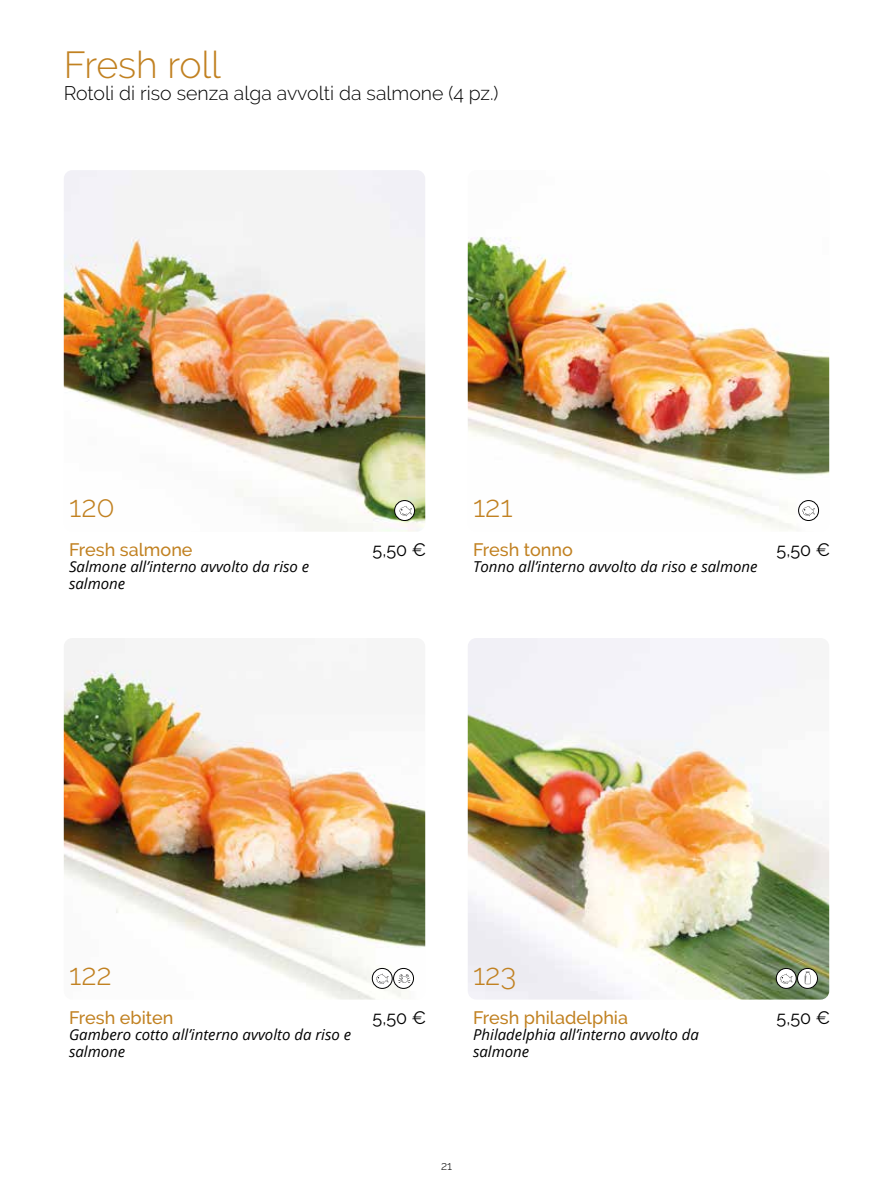
<style>
.page{position:relative;width:893px;height:1191px;background:#fff}
.page>*{position:absolute;margin:0;border:0;box-sizing:border-box;transform-origin:0 0}
.t1{font:300 37.5px "Raleway";color:#c18121}
.t2{font:300 30px "Raleway";color:#c18121}
.t3{font:300 19.5px "Raleway";color:#000}
.t4{font:500 18px "Raleway";color:#c18121}
.t5{font:18px "Raleway";color:#000}
.t6{font:italic 15px/16.5px "Open Sans";color:#000}
.t7{font:300 12px "Raleway";color:#000}
</style>
<div class="page">
<img style="left:64px;top:638px;width:361px;height:361px">
<img style="left:64px;top:170px;width:361px;height:361px">
<img style="left:468px;top:237px;width:361px;height:293px">
<svg style="left:395px;top:500px;width:20px;height:20px"></svg>
<div style="left:394px;top:500px;width:21px;height:21px;border:1px solid #000;border-radius:50%"></div>
<svg style="left:399px;top:506px;width:13px;height:10px"></svg>
<div style="left:394px;top:968px;width:19px;height:20px;background:#fff;border-radius:50%"></div>
<div style="left:393px;top:968px;width:21px;height:20px;border:1px solid #000;border-radius:50%"></div>
<svg style="left:398px;top:974px;width:12px;height:9px"></svg>
<svg style="left:372px;top:968px;width:20px;height:20px"></svg>
<div style="left:372px;top:968px;width:21px;height:20px;border:1px solid #000;border-radius:50%"></div>
<svg style="left:376px;top:973px;width:12px;height:11px"></svg>
<svg style="left:799px;top:500px;width:19px;height:20px"></svg>
<div style="left:798px;top:500px;width:21px;height:21px;border:1px solid #000;border-radius:50%"></div>
<svg style="left:802px;top:506px;width:13px;height:10px"></svg>
<img style="left:468px;top:638px;width:361px;height:361px">
<svg style="left:797px;top:968px;width:20px;height:20px"></svg>
<div style="left:797px;top:968px;width:21px;height:20px;border:1px solid #000;border-radius:50%"></div>
<svg style="left:805px;top:971px;width:5px;height:13px"></svg>
<svg style="left:776px;top:968px;width:20px;height:20px"></svg>
<div style="left:776px;top:968px;width:21px;height:20px;border:1px solid #000;border-radius:50%"></div>
<svg style="left:780px;top:973px;width:12px;height:11px"></svg>
<h1 class="t1" style="left:64px;top:43px;width:159px">Fresh roll</h1>
<h3 class="t3" style="left:64px;top:82px;width:436px">Rotoli di riso senza alga avvolti da salmone (4 pz.)</h3>
<h2 class="t2" style="left:69px;top:489px;width:47px">120</h2>
<p class="t4" style="left:69px;top:539px;width:125px">Fresh salmone</p>
<p class="t5" style="left:373px;top:539px;width:55px">5,50 €</p>
<p class="t6" style="left:69px;top:558px;width:242px">Salmone all’interno avvolto da riso e salmone</p>
<h2 class="t2" style="left:473px;top:489px;width:41px">121</h2>
<p class="t4" style="left:473px;top:539px;width:101px">Fresh tonno</p>
<p class="t5" style="left:777px;top:539px;width:55px">5,50 €</p>
<p class="t6" style="left:473px;top:558px;width:286px">Tonno all’interno avvolto da riso e salmone</p>
<h2 class="t2" style="left:69px;top:957px;width:44px">122</h2>
<p class="t4" style="left:69px;top:1007px;width:106px">Fresh ebiten</p>
<p class="t5" style="left:373px;top:1007px;width:55px">5,50 €</p>
<p class="t6" style="left:69px;top:1026px;width:284px">Gambero cotto all’interno avvolto da riso e salmone</p>
<h2 class="t2" style="left:473px;top:957px;width:45px">123</h2>
<p class="t4" style="left:473px;top:1007px;width:156px">Fresh philadelphia</p>
<p class="t5" style="left:777px;top:1007px;width:55px">5,50 €</p>
<p class="t6" style="left:473px;top:1026px;width:227px">Philadelphia all’interno avvolto da salmone</p>
<p class="t7" style="left:441px;top:1158px;width:12px">21</p>
</div>
